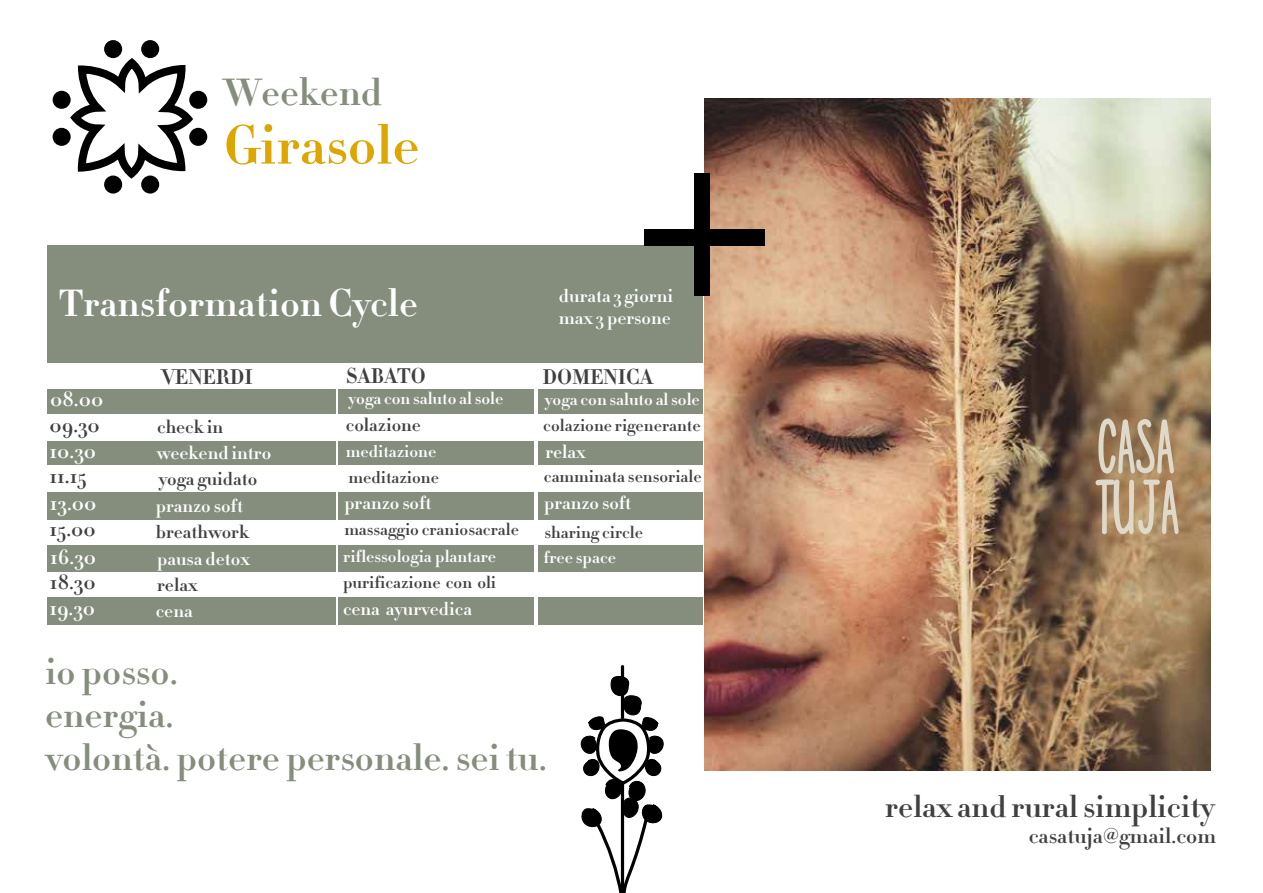
<style>
.page{position:relative;width:1263px;height:893px;background:#fff}
.page>*{position:absolute;margin:0;border:0;box-sizing:border-box;transform-origin:0 0}
.t1{font:94.5px "Photographs";color:#e0d9ca}
.t2{font:54px "Didot HTF B06 Bold";color:#dda600}
.t3{font:37.5px "Didot HTF B06 Bold";color:#fff}
.t4{font:37.5px "Didot HTF B06 Bold";color:#858e7d}
.t5{font:36px "Didot HTF B06 Bold";color:#858e7d}
.t6{font:700 36px "Didot";color:#858e7d}
.t7{font:700 30px "Didot";color:#404040}
.t8{font:21px "Didot HTF B06 Bold";color:#404040}
.t9{font:21px "Didot HTF B06 Bold";color:#fff}
.t10{font:18px/26.4px "Didot HTF B06 Bold";color:#fff}
.t11{font:18px "Didot HTF B06 Bold";color:#404040}
.t12{font:16.5px "Didot HTF B06 Bold";color:#404040}
.t13{font:16.5px "Didot HTF B06 Bold";color:#fff}
.s1{font-family:"Didot";font-weight:700}
.s2{font-family:"Didot";font-weight:700;color:#404040}
.s3{color:#404040}
</style>
<div class="page">
<div style="left:47px;top:245px;width:656px;height:408px;background:#858e7d"></div>
<img style="left:704px;top:98px;width:507px;height:673px">
<div style="left:694px;top:174px;width:16px;height:122px;background:#000"></div>
<div style="left:644px;top:229px;width:120px;height:17px;background:#000"></div>
<svg style="left:67px;top:63px;width:128px;height:119px"></svg>
<div style="left:104px;top:40px;width:18px;height:18px;background:#000;border-radius:50%"></div>
<div style="left:141px;top:40px;width:18px;height:18px;background:#000;border-radius:50%"></div>
<div style="left:189px;top:91px;width:18px;height:18px;background:#000;border-radius:50%"></div>
<div style="left:189px;top:128px;width:18px;height:18px;background:#000;border-radius:50%"></div>
<div style="left:53px;top:91px;width:18px;height:18px;background:#000;border-radius:50%"></div>
<div style="left:53px;top:128px;width:18px;height:18px;background:#000;border-radius:50%"></div>
<div style="left:104px;top:176px;width:18px;height:18px;background:#000;border-radius:50%"></div>
<div style="left:141px;top:176px;width:18px;height:18px;background:#000;border-radius:50%"></div>
<div style="left:47px;top:414px;width:656px;height:26px;background:#fff"></div>
<div style="left:47px;top:466px;width:656px;height:25px;background:#fff"></div>
<div style="left:47px;top:520px;width:656px;height:24px;background:#fff"></div>
<div style="left:47px;top:573px;width:656px;height:23px;background:#fff"></div>
<div style="left:47px;top:626px;width:656px;height:27px;background:#fff"></div>
<hr style="left:621px;top:666px;width:3px;height:52px;background:#000">
<svg style="left:580px;top:675px;width:84px;height:218px"></svg>
<div style="left:47px;top:363px;width:656px;height:26px;background:#fff"></div>
<img style="left:336px;top:363px;width:2px;height:265px">
<img style="left:535px;top:363px;width:3px;height:269px">
<h3 class="t4" style="left:224px;top:69px;width:160px"><span class="s1">W</span>eekend</h3>
<h2 class="t2" style="left:224px;top:111px;width:197px">Girasole</h2>
<h3 class="t3" style="left:59px;top:279px;width:360px">Transformation Cycle</h3>
<p class="t10" style="left:559px;top:286px;width:116px;line-height:21.6px">durata 3 giorni max 3 persone</p>
<p class="t8" style="left:161px;top:363px;width:93px">VENERDI</p>
<p class="t8" style="left:346px;top:362px;width:81px">SABATO</p>
<p class="t8" style="left:542px;top:363px;width:112px">DOMENICA</p>
<p class="t9" style="left:50px;top:385px;width:55px">08.00</p>
<p class="t13" style="left:349px;top:388px;width:156px">yoga con saluto al sole</p>
<p class="t11" style="left:346px;top:414px;width:77px">colazione</p>
<p class="t13" style="left:346px;top:441px;width:92px">meditazione</p>
<p class="t12" style="left:349px;top:466px;width:92px">meditazione</p>
<p class="t11" style="left:157px;top:415px;width:67px">check in</p>
<p class="t10" style="left:156px;top:440px;width:117px">weekend intro <span class="s2">yoga</span> <span class="s3">guidato </span>pranzo soft</p>
<p class="t11" style="left:156px;top:521px;width:95px">breathwork</p>
<p class="t10" style="left:157px;top:545px;width:94px">pausa detox</p>
<p class="t11" style="left:157px;top:573px;width:42px">relax</p>
<p class="t10" style="left:156px;top:598px;width:38px">cena</p>
<p class="t8" style="left:50px;top:412px;width:52px">09.30</p>
<p class="t9" style="left:50px;top:437px;width:48px">10.30</p>
<p class="t8" style="left:50px;top:463px;width:39px">11.15</p>
<p class="t9" style="left:50px;top:490px;width:48px">13.00</p>
<p class="t8" style="left:50px;top:516px;width:48px">15.00</p>
<p class="t9" style="left:50px;top:543px;width:47px">16.30</p>
<p class="t10" style="left:344px;top:490px;width:89px">pranzo soft</p>
<p class="t12" style="left:344px;top:519px;width:176px">massaggio craniosacrale</p>
<p class="t13" style="left:343px;top:546px;width:154px">riflessologia plantare</p>
<p class="t12" style="left:343px;top:572px;width:155px">purificazione con oli</p>
<p class="t10" style="left:343px;top:596px;width:130px">cena ayurvedica</p>
<p class="t8" style="left:50px;top:568px;width:47px">18.30</p>
<p class="t9" style="left:49px;top:594px;width:47px">19.30</p>
<p class="t13" style="left:545px;top:389px;width:156px">yoga con saluto al sole</p>
<p class="t12" style="left:543px;top:415px;width:159px">colazione rigenerante</p>
<p class="t10" style="left:545px;top:439px;width:42px">relax</p>
<p class="t12" style="left:544px;top:466px;width:159px">camminata sensoriale</p>
<p class="t10" style="left:544px;top:490px;width:89px">pranzo soft</p>
<p class="t12" style="left:544px;top:522px;width:100px">sharing circle</p>
<p class="t13" style="left:544px;top:547px;width:74px">free space</p>
<h3 class="t5" style="left:45px;top:648px;width:134px">io posso.</h3>
<h3 class="t6" style="left:45px;top:691px;width:130px">energia.</h3>
<h3 class="t5" style="left:45px;top:735px;width:503px">volontà. potere personale. sei tu.</h3>
<h1 class="t1" style="left:1097px;top:376px;width:79px">casa</h1>
<h1 class="t1" style="left:1099px;top:436px;width:82px">tuja</h1>
<h3 class="t7" style="left:885px;top:788px;width:331px">relax and rural simplicity</h3>
<p class="t8" style="left:1029px;top:822px;width:189px">casatuja@gmail.com</p>
</div>
